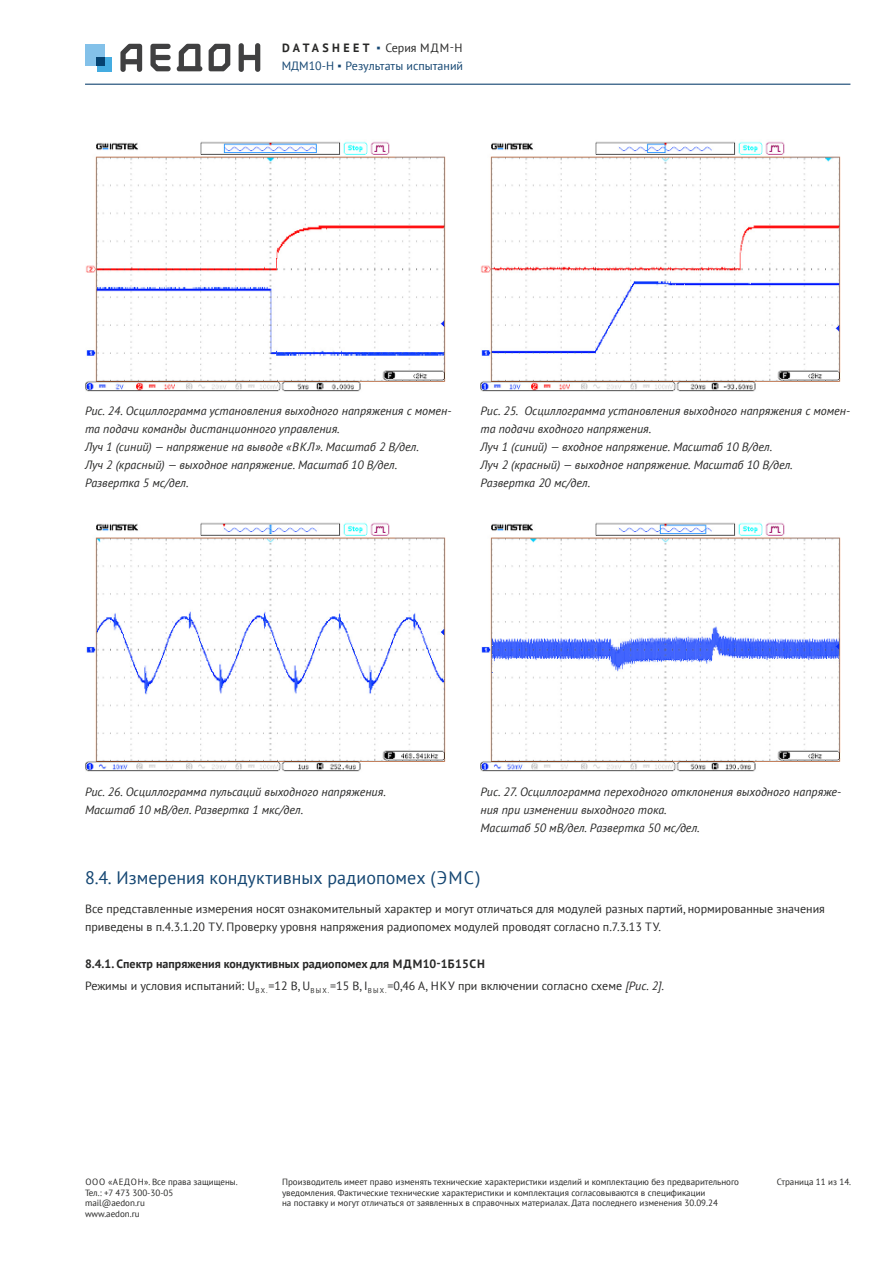
<style>
.page{position:relative;width:893px;height:1263px;background:#fff}
.page>*{position:absolute;margin:0;border:0;box-sizing:border-box;transform-origin:0 0}
.t1{font:18px "PT Sans";letter-spacing:.005em;color:#144672}
.t2{font:italic 12px/18px "PT Sans";color:#282827}
.t3{font:12px/18px "PT Sans";color:#282827}
.t4{font:12px "PT Sans";color:#144672}
.t5{font:9px/10.8px "PT Sans";color:#282827}
.s1{font-weight:700}
.s2{font-family:"Arial";font-weight:900;color:#144672}
.s3{font-family:"Arial";font-weight:900}
.s4{font-style:italic}
</style>
<div class="page">
<hr style="left:85px;top:84px;width:765px;height:1px;background:#144672">
<svg style="left:239px;top:43px;width:21px;height:29px"></svg>
<svg style="left:177px;top:44px;width:25px;height:27px"></svg>
<svg style="left:209px;top:44px;width:21px;height:27px"></svg>
<svg style="left:150px;top:44px;width:21px;height:27px"></svg>
<svg style="left:120px;top:44px;width:22px;height:28px"></svg>
<div style="left:85px;top:44px;width:20px;height:22px;background:#83c1e9"></div>
<div style="left:97px;top:57px;width:14px;height:14px;background:#44ace1"></div>
<div style="left:97px;top:57px;width:8px;height:9px;background:#054371"></div>
<img style="left:85px;top:141px;width:361px;height:251px">
<img style="left:480px;top:141px;width:361px;height:251px">
<img style="left:85px;top:522px;width:361px;height:250px">
<img style="left:480px;top:522px;width:361px;height:250px">
<p class="t3" style="left:282px;top:39px;width:182px"><span class="s1">DATASHEET</span> <span class="s2">▪</span> Серия МДМ-Н</p>
<p class="t4" style="left:282px;top:58px;width:183px">МДМ10-Н <span class="s3">▪</span> Результаты испытаний</p>
<p class="t2" style="left:85px;top:402px;width:368px">Рис. 24. Осциллограмма установления выходного напряжения с момен&shy;та подачи команды дистанционного управления.<br>Луч 1 (синий) — напряжение на выводе «ВКЛ». Масштаб 2 В/дел.<br>Луч 2 (красный) — выходное напряжение. Масштаб 10 В/дел.<br>Развертка 5 мс/дел.</p>
<p class="t2" style="left:480px;top:402px;width:371px">Рис. 25. Осциллограмма установления выходного напряжения с момен&shy;та подачи входного напряжения.<br>Луч 1 (синий) — входное напряжение. Масштаб 10 В/дел.<br>Луч 2 (красный) — выходное напряжение. Масштаб 10 В/дел.<br>Развертка 20 мс/дел.</p>
<p class="t2" style="left:85px;top:782px;width:302px">Рис. 26. Осциллограмма пульсаций выходного напряжения.<br>Масштаб 10 мВ/дел. Развертка 1 мкс/дел.</p>
<p class="t2" style="left:480px;top:782px;width:362px">Рис. 27. Осциллограмма переходного отклонения выходного напряже&shy;ния при изменении выходного тока.<br>Масштаб 50 мВ/дел. Развертка 50 мс/дел.</p>
<h1 class="t1" style="left:85px;top:866px;width:397px">8.4. Измерения кондуктивных радиопомех (ЭМС)</h1>
<p class="t3" style="left:85px;top:899px;width:741px">Все представленные измерения носят ознакомительный характер и могут отличаться для модулей разных партий, нормированные значения приведены в п.4.3.1.20 ТУ. Проверку уровня напряжения радиопомех модулей проводят согласно п.7.3.13 ТУ.</p>
<p class="t3" style="left:85px;top:952px;width:581px;line-height:22.2px"><span class="s1">8.4.1. Спектр напряжения кондуктивных радиопомех для МДМ10-1Б15СН<br></span>Режимы и условия испытаний: U<sub>В</sub> <sub>Х.</sub>=12 В, U<sub>В</sub> <sub>Ы</sub> <sub>Х.</sub>=15 В, I<sub>В</sub> <sub>Ы</sub> <sub>Х.</sub>=0,46 A, НКУ при включении согласно схеме <span class="s4">[Рис. 2]</span>.</p>
<p class="t5" style="left:282px;top:1176px;width:459px">Производитель имеет право изменять технические характеристики изделий и комплектацию без предварительного уведомления. Фактические технические характеристики и комплектация согласовываются в спецификации<br>на поставку и могут отличаться от заявленных в справочных материалах. Дата последнего изменения 30.09.24</p>
<p class="t5" style="left:85px;top:1176px;width:154px">ООО «АЕДОН». Все права защищены.</p>
<p class="t5" style="left:777px;top:1176px;width:76px">Страница 11 из 14.</p>
<p class="t5" style="left:85px;top:1187px;width:90px">Тел.: +7 473 300-30-05 mail@aedon.ru www.aedon.ru</p>
</div>
